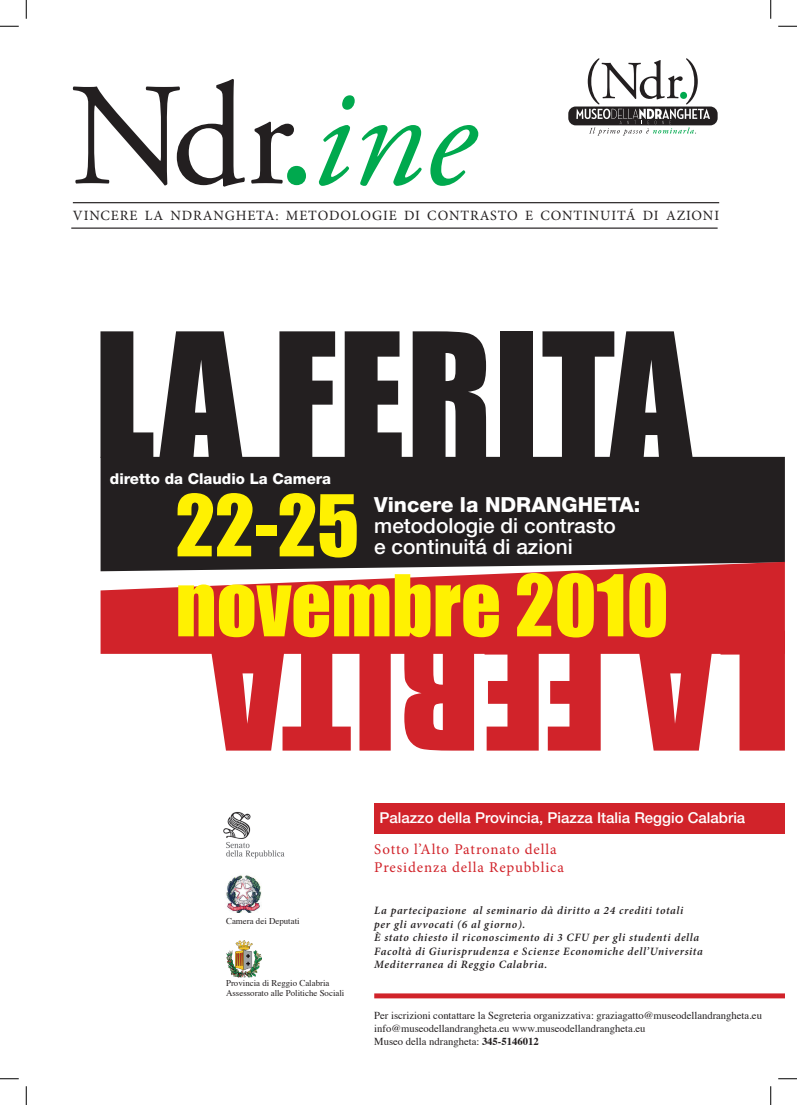
<style>
.page{position:relative;width:797px;height:1105px;background:#fff}
.page>*{position:absolute;margin:0;border:0;box-sizing:border-box;transform-origin:0 0}
.t1{font:159.88px "Impact";letter-spacing:.01em;color:#231f20}
.t2{font:78.62px/80px "Impact";color:#fff101}
.t3{font:500 20.88px/20.9px "Helvetica Neue LT Std";color:#fff}
.t4{font:800 20.88px "Helvetica Neue LT Std";color:#fff}
.t5{font:500 15px "Helvetica Neue LT Std";color:#fff}
.t6{font:800 15px "Helvetica Neue LT Std";color:#fff}
.t7{font:14.88px/17.9px "Minion Pro";letter-spacing:.06em;color:#d1232a}
.t8{font:14.12px "Minion Pro";letter-spacing:.06em;color:#231f20}
.t9{font:italic 600 11.25px/13.5px "Minion Pro";letter-spacing:.055em;color:#231f20}
.t10{font:10.62px/12.8px "Times";color:#231f20}
.t11{font:8.88px/10.6px "Times";color:#231f20}
.s1{font-weight:700}
</style>
<div class="page">
<hr style="left:71px;top:228px;width:646px;height:1px;background:#231f20">
<svg style="left:73px;top:79px;width:172px;height:108px"></svg>
<svg style="left:251px;top:122px;width:43px;height:62px"></svg>
<div style="left:287px;top:166px;width:19px;height:19px;background:#00a94e;border-radius:50%"></div>
<svg style="left:318px;top:95px;width:103px;height:91px"></svg>
<svg style="left:430px;top:125px;width:48px;height:61px"></svg>
<hr style="left:73px;top:202px;width:646px;height:1px;background:#231f20">
<div style="left:568px;top:107px;width:149px;height:18px;background:#231f20;border-radius:7px"></div>
<svg style="left:576px;top:58px;width:134px;height:78px"></svg>
<svg style="left:211px;top:654px;width:574px;height:97px;fill:#d1232a"></svg>
<div style="left:101px;top:457px;width:684px;height:105px;background:#231f20"></div>
<svg style="left:101px;top:562px;width:684px;height:92px;background:#cc393f"></svg>
<div style="left:374px;top:993px;width:411px;height:5px;background:#d1232a"></div>
<div style="left:374px;top:803px;width:411px;height:31px;background:#d1232a"></div>
<img style="left:223px;top:812px;width:62px;height:47px">
<img style="left:226px;top:940px;width:36px;height:38px">
<img style="left:226px;top:875px;width:35px;height:37px">
<svg style="left:0;top:25px;width:19px;height:2px"></svg>
<svg style="left:778px;top:25px;width:19px;height:2px"></svg>
<svg style="left:0;top:1078px;width:19px;height:1px"></svg>
<svg style="left:778px;top:1078px;width:19px;height:1px"></svg>
<svg style="left:25px;top:0;width:2px;height:19px"></svg>
<svg style="left:25px;top:1086px;width:2px;height:19px"></svg>
<svg style="left:770px;top:0;width:1px;height:19px"></svg>
<svg style="left:770px;top:1086px;width:1px;height:19px"></svg>
<p class="t8" style="left:73px;top:206px;width:648px">VINCERE LA NDRANGHETA: METODOLOGIE DI CONTRASTO E CONTINUITÁ DI AZIONI</p>
<h1 class="t1" style="left:94px;top:271px;width:599px">LA FERITA</h1>
<h2 class="t2" style="left:175px;top:483px;width:495px">22-25 novembre 2010</h2>
<h3 class="t6" style="left:110px;top:469px;width:223px">diretto da Claudio La Camera</h3>
<h3 class="t4" style="left:374px;top:492px;width:267px">Vincere la NDRANGHETA:</h3>
<h3 class="t3" style="left:374px;top:515px;width:243px">metodologie di contrasto e continuitá di azioni</h3>
<h3 class="t5" style="left:379px;top:809px;width:367px">Palazzo della Provincia, Piazza Italia Reggio Calabria</h3>
<p class="t11" style="left:226px;top:915px;width:75px">Camera dei Deputati</p>
<p class="t11" style="left:226px;top:977px;width:120px">Provincia di Reggio Calabria<br>Assessorato alle Politiche Sociali</p>
<h3 class="t7" style="left:374px;top:841px;width:191px">Sotto l’Alto Patronato della<br>Presidenza della Repubblica</h3>
<p class="t9" style="left:374px;top:904px;width:330px">La partecipazione al seminario dà diritto a 24 crediti totali<br>per gli avvocati (6 al giorno).<br>È stato chiesto il riconoscimento di 3 CFU per gli studenti della Facoltà di Giurisprudenza e Scienze Economiche dell’Universita Mediterranea di Reggio Calabria.</p>
<p class="t10" style="left:374px;top:1008px;width:389px">Per iscrizioni contattare la Segreteria organizzativa: graziagatto@museodellandrangheta.eu info@museodellandrangheta.eu www.museodellandrangheta.eu<br>Museo della ndrangheta: <span class="s1">345-5146012</span></p>
</div>
